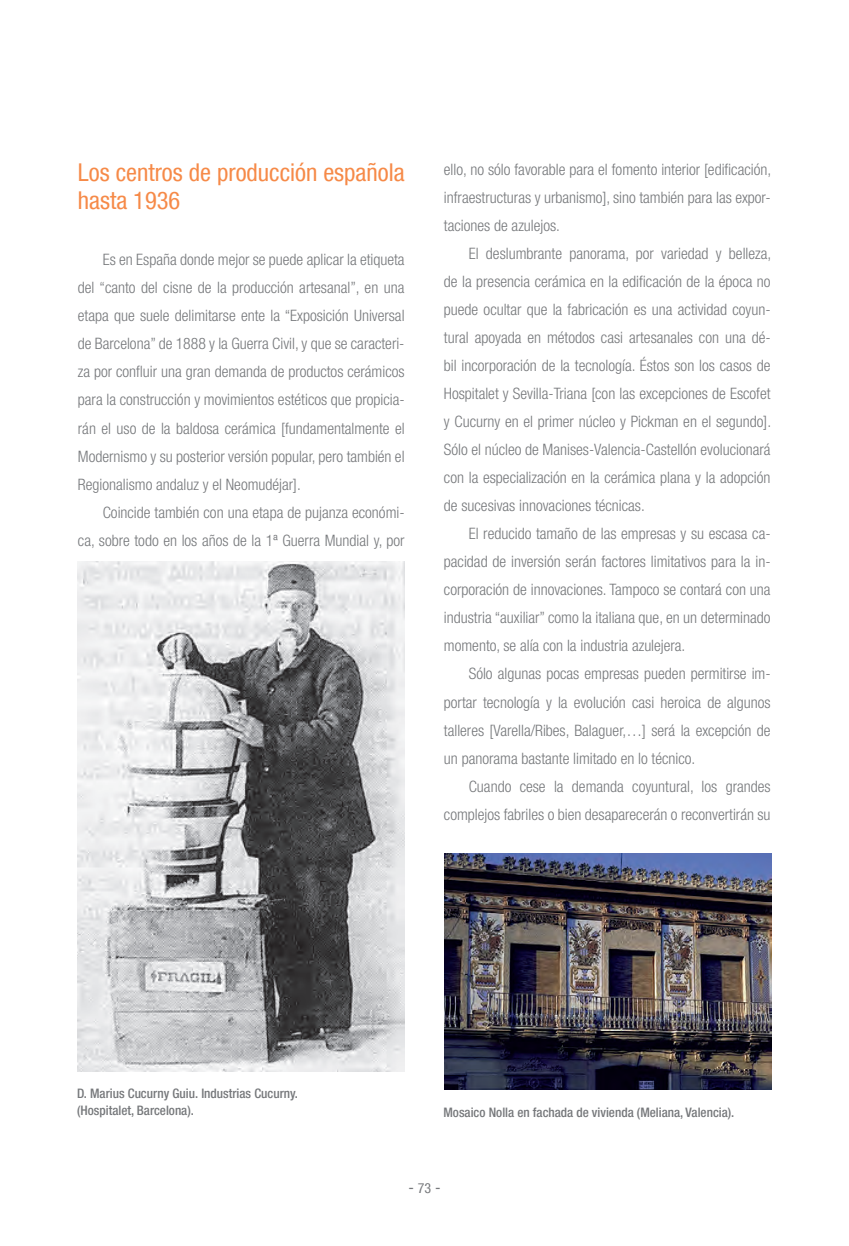
<style>
.page{position:relative;width:849px;height:1246px;background:#fff}
.page>*{position:absolute;margin:0;border:0;box-sizing:border-box;transform-origin:0 0}
.t1{font:condensed 24.5px/28px "Helvetica Neue LT Com";color:#f68a48}
.t2{font:300 condensed 15.75px/28px "Helvetica Neue LT Com";color:#76787b;text-align:justify}
.t3{font:condensed 15.75px "Helvetica Neue LT Com";color:#76787b}
.t4{font:500 condensed 13.12px/17.5px "Helvetica Neue LT Com";color:#76787b}
.s1{font-size:14px}
</style>
<div class="page">
<img style="left:78px;top:561px;width:326px;height:509px">
<img style="left:444px;top:853px;width:326px;height:236px">
<h1 class="t1" style="left:78px;top:158px;width:328px">Los centros de producción española hasta 1936</h1>
<p class="t2" style="left:78px;top:246px;width:328px;text-indent:25px">Es en España donde mejor se puede aplicar la etiqueta del “canto del cisne de la producción artesanal”, en una etapa que suele delimitarse ente la “Exposición Universal de Barcelona” de 1888 y la Guerra Civil, y que se caracteri&shy;za por confluir una gran demanda de productos cerámicos para la construcción y movimientos estéticos que propicia&shy;rán el uso de la baldosa cerámica [fundamentalmente el Modernismo y su posterior versión popular, pero también el Regionalismo andaluz y el Neomudéjar].</p>
<p class="t2" style="left:78px;top:498px;width:328px;text-align:right">Coincide también con una etapa de pujanza económi-<br>ca, sobre todo en los años de la 1ª Guerra Mundial y, por</p>
<p class="t2" style="left:444px;top:155px;width:329px">ello, no sólo favorable para el fomento interior [edificación, infraestructuras y urbanismo], sino también para las expor&shy;taciones de azulejos.</p>
<p class="t2" style="left:444px;top:239px;width:329px;text-indent:25px">El deslumbrante panorama, por variedad y belleza, de la presencia cerámica en la edificación de la época no puede ocultar que la fabricación es una actividad coyun&shy;tural apoyada en métodos casi artesanales con una dé&shy;bil incorporación de la tecnología. Éstos son los casos de Hospitalet y Sevilla-Triana [con las excepciones de Escofet y Cucurny en el primer núcleo y Pickman en el segundo].<br>Sólo el núcleo de Manises-Valencia-Castellón evolucionará con la especialización en la cerámica plana y la adopción de sucesivas innovaciones técnicas.</p>
<p class="t2" style="left:444px;top:519px;width:328px;text-indent:25px">El reducido tamaño de las empresas y su escasa ca&shy;pacidad de inversión serán factores limitativos para la in&shy;corporación de innovaciones. Tampoco se contará con una industria “auxiliar” como la italiana que, en un determinado momento, se alía con la industria azulejera.</p>
<p class="t2" style="left:444px;top:659px;width:328px;text-indent:25px">Sólo algunas pocas empresas pueden permitirse im&shy;portar tecnología y la evolución casi heroica de algunos talleres [Varella/Ribes, Balaguer,…] será la excepción de un panorama bastante limitado en lo técnico.</p>
<p class="t2" style="left:444px;top:771px;width:328px;text-align:right">Cuando cese la demanda coyuntural, los grandes complejos fabriles o bien desaparecerán o reconvertirán su</p>
<p class="t4" style="left:77px;top:1084px;width:222px">D. Marius Cucurny Guiu. Industrias Cucurny. (Hospitalet, Barcelona).</p>
<p class="t4" style="left:443px;top:1103px;width:292px">Mosaico Nolla en fachada de vivienda (Meliana, Valencia).</p>
<p class="t3" style="left:408px;top:1177px;width:34px">- <span class="s1">73</span> -</p>
</div>
